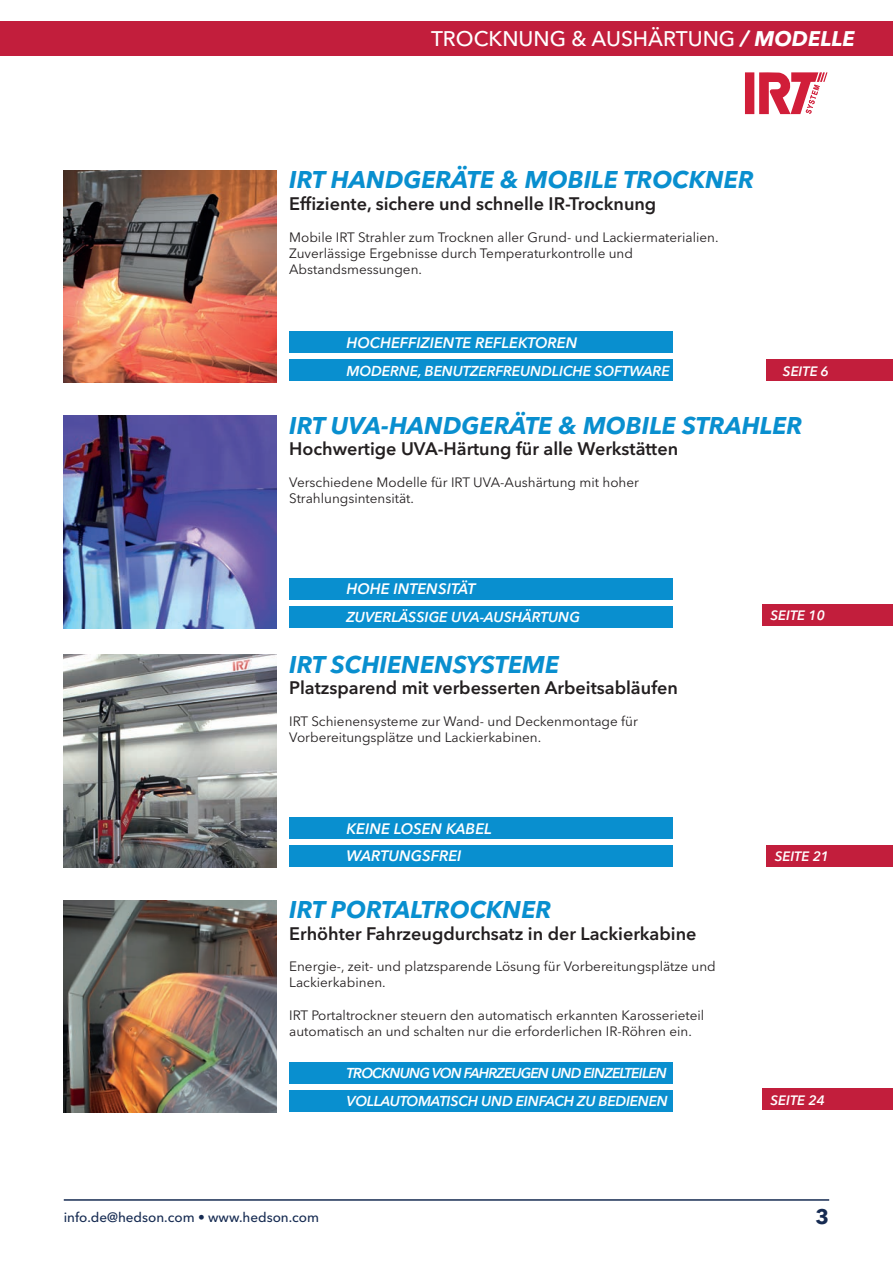
<style>
.page{position:relative;width:893px;height:1263px;background:#fff}
.page>*{position:absolute;margin:0;border:0;box-sizing:border-box;transform-origin:0 0}
.t1{font:italic 700 24px "Avenir Next LT Pro";color:#098fcf}
.t2{font:500 21px "Avenir Next LT Pro";color:#fff}
.t3{font:700 21px "Avenir Next LT Pro";color:#162b52}
.t4{font:600 18px "Avenir Next LT Pro";color:#231f20}
.t5{font:italic 600 15px/27.8px "Avenir Next LT Pro";color:#fff}
.t6{font:italic 600 14.25px/27.8px "Avenir Next LT Pro";letter-spacing:-.06em;color:#fff}
.t7{font:italic 600 14.25px "Avenir Next LT Pro";letter-spacing:-.02em;color:#fff}
.t8{font:italic 600 14.25px "Avenir Next LT Pro";color:#fff}
.t9{font:13.5px/16.2px "Avenir Next LT Pro";color:#231f20}
.t10{font:500 13.5px "Avenir Next LT Pro";color:#162b52}
.t11{font:italic 600 13.5px "Avenir Next LT Pro";color:#fff}
.s1{font-weight:700;font-style:italic}
</style>
<div class="page">
<hr style="left:64px;top:1199px;width:765px;height:2px;background:#162b52">
<div style="left:0;top:21px;width:893px;height:34px;background:#c21e3c"></div>
<div style="left:745px;top:72px;width:9px;height:42px;background:#d11e39"></div>
<svg style="left:759px;top:72px;width:68px;height:42px"></svg>
<img style="left:64px;top:170px;width:212px;height:213px">
<div style="left:766px;top:360px;width:127px;height:21px;background:#c21e3c"></div>
<img style="left:64px;top:416px;width:212px;height:212px">
<div style="left:762px;top:604px;width:131px;height:22px;background:#c21e3c"></div>
<div style="left:289px;top:331px;width:383px;height:22px;background:#098fcf"></div>
<div style="left:289px;top:359px;width:383px;height:22px;background:#098fcf"></div>
<div style="left:289px;top:578px;width:383px;height:22px;background:#098fcf"></div>
<div style="left:289px;top:606px;width:383px;height:21px;background:#098fcf"></div>
<img style="left:64px;top:654px;width:212px;height:213px">
<div style="left:766px;top:845px;width:127px;height:22px;background:#c21e3c"></div>
<img style="left:64px;top:900px;width:212px;height:212px">
<div style="left:762px;top:1088px;width:131px;height:22px;background:#c21e3c"></div>
<div style="left:289px;top:817px;width:383px;height:22px;background:#098fcf"></div>
<div style="left:289px;top:845px;width:383px;height:22px;background:#098fcf"></div>
<div style="left:289px;top:1062px;width:383px;height:22px;background:#098fcf"></div>
<div style="left:289px;top:1090px;width:383px;height:22px;background:#098fcf"></div>
<h2 class="t2" style="left:431px;top:26px;width:425px">TROCKNUNG &amp; AUSHÄRTUNG <span class="s1">/ MODELLE</span></h2>
<h1 class="t1" style="left:289px;top:165px;width:466px">IRT HANDGERÄTE &amp; MOBILE TROCKNER</h1>
<h3 class="t4" style="left:289px;top:193px;width:369px">Effiziente, sichere und schnelle IR-Trocknung</h3>
<p class="t9" style="left:289px;top:229px;width:431px">Mobile IRT Strahler zum Trocknen aller Grund- und Lackiermaterialien.<br>Zuverlässige Ergebnisse durch Temperaturkontrolle und<br>Abstandsmessungen.</p>
<p class="t5" style="left:347px;top:329px;width:232px">HOCHEFFIZIENTE REFLEKTOREN</p>
<p class="t7" style="left:347px;top:362px;width:325px">MODERNE, BENUTZERFREUNDLICHE SOFTWARE</p>
<p class="t11" style="left:783px;top:363px;width:48px">SEITE 6</p>
<h1 class="t1" style="left:289px;top:411px;width:515px">IRT UVA-HANDGERÄTE &amp; MOBILE STRAHLER</h1>
<h3 class="t4" style="left:289px;top:438px;width:390px">Hochwertige UVA-Härtung für alle Werkstätten</h3>
<p class="t9" style="left:289px;top:474px;width:351px">Verschiedene Modelle für IRT UVA-Aushärtung mit hoher<br>Strahlungsintensität.</p>
<p class="t5" style="left:347px;top:575px;width:130px">HOHE INTENSITÄT</p>
<p class="t8" style="left:347px;top:608px;width:235px">ZUVERLÄSSIGE UVA-AUSHÄRTUNG</p>
<h1 class="t1" style="left:289px;top:650px;width:272px">IRT SCHIENENSYSTEME</h1>
<h3 class="t4" style="left:289px;top:677px;width:390px">Platzsparend mit verbesserten Arbeitsabläufen</h3>
<p class="t9" style="left:289px;top:713px;width:350px">IRT Schienensysteme zur Wand- und Deckenmontage für<br>Vorbereitungsplätze und Lackierkabinen.</p>
<p class="t5" style="left:347px;top:814px;width:147px">KEINE LOSEN KABEL<br>WARTUNGSFREI</p>
<h1 class="t1" style="left:289px;top:895px;width:264px">IRT PORTALTROCKNER</h1>
<h3 class="t4" style="left:289px;top:922px;width:409px">Erhöhter Fahrzeugdurchsatz in der Lackierkabine</h3>
<p class="t9" style="left:289px;top:958px;width:428px">Energie-, zeit- und platzsparende Lösung für Vorbereitungsplätze und<br>Lackierkabinen.</p>
<p class="t9" style="left:289px;top:1007px;width:417px">IRT Portaltrockner steuern den automatisch erkannten Karosserieteil automatisch an und schalten nur die erforderlichen IR-Röhren ein.</p>
<p class="t6" style="left:347px;top:1059px;width:323px">TROCKNUNG VON FAHRZEUGEN UND EINZELTEILEN<br>VOLLAUTOMATISCH UND EINFACH ZU BEDIENEN</p>
<p class="t11" style="left:770px;top:607px;width:56px">SEITE 10</p>
<p class="t11" style="left:775px;top:848px;width:56px">SEITE 21</p>
<p class="t11" style="left:770px;top:1092px;width:56px">SEITE 24</p>
<p class="t10" style="left:64px;top:1209px;width:257px">info.de@hedson.com • www.hedson.com</p>
<h2 class="t3" style="left:816px;top:1204px;width:15px">3</h2>
</div>
